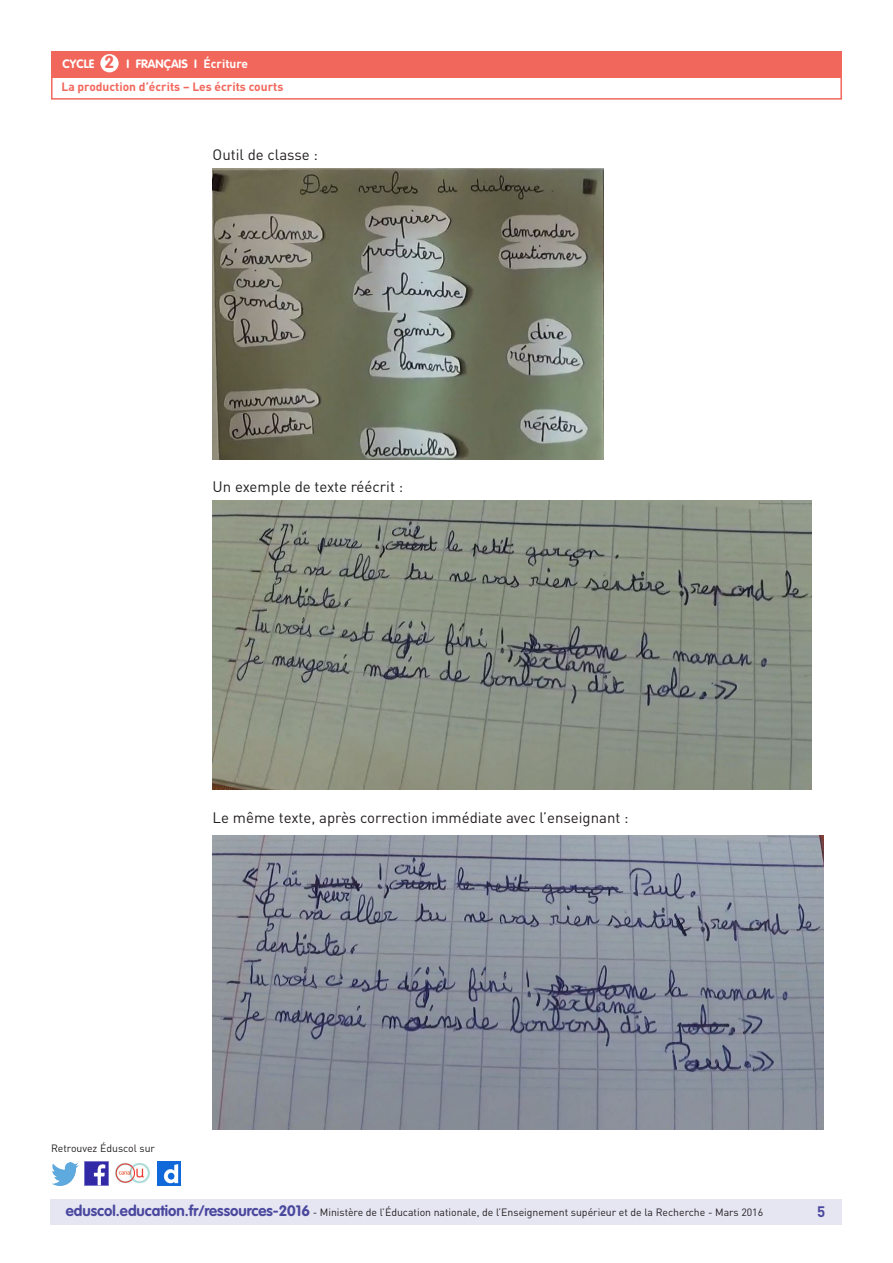
<style>
.page{position:relative;width:893px;height:1263px;background:#fff}
.page>*{position:absolute;margin:0;border:0;box-sizing:border-box;transform-origin:0 0}
.t1{font:700 17.25px "VAG Rounded Std";color:#f2675c}
._06_Texte_courant{font:15px "DIN Pro";color:#231f20}
.t2{font:700 15px "DIN Pro";color:#4a489e}
.t3{font:700 12px "DIN Pro";color:#f2675c}
.t4{font:700 12px "VAG Rounded Std";color:#fff}
.t5{font:700 12px "DIN Pro";color:#fff}
.t6{font:10.5px "DIN Pro";color:#231f20}
.s1{font-family:"VAG Rounded Std";font-weight:700;font-size:15px;color:#4a489e}
</style>
<div class="page">
<div style="left:50px;top:1199px;width:791px;height:26px;background:#e6e5f2"></div>
<div style="left:51px;top:51px;width:791px;height:27px;background:#f2675c"></div>
<div style="left:100px;top:54px;width:19px;height:18px;background:#fff;border-radius:50%"></div>
<div style="left:51px;top:75px;width:791px;height:25px;border:2px solid #f2675c"></div>
<img style="left:85px;top:1162px;width:23px;height:23px">
<img style="left:51px;top:1163px;width:28px;height:22px">
<img style="left:158px;top:1162px;width:22px;height:23px">
<img style="left:115px;top:1163px;width:35px;height:21px">
<img style="left:213px;top:168px;width:390px;height:291px">
<img style="left:213px;top:501px;width:598px;height:288px">
<img style="left:213px;top:835px;width:611px;height:294px">
<h1 class="t1" style="left:105px;top:52px;width:11px">2</h1>
<p class="t5" style="left:204px;top:56px;width:46px">Écriture</p>
<p class="t3" style="left:61px;top:79px;width:223px">La production d’écrits – Les écrits courts</p>
<p class="t4" style="left:63px;top:57px;width:33px">CYCLE</p>
<p class="t4" style="left:127px;top:57px;width:72px">I FRANÇAIS I</p>
<p class="_06_Texte_courant" style="left:213px;top:145px;width:107px">Outil de classe :</p>
<p class="_06_Texte_courant" style="left:213px;top:477px;width:192px">Un exemple de texte réécrit :</p>
<p class="_06_Texte_courant" style="left:213px;top:808px;width:418px">Le même texte, après correction immédiate avec l’enseignant :</p>
<p class="t6" style="left:51px;top:1141px;width:106px">Retrouvez Éduscol sur</p>
<p class="t6" style="left:66px;top:1205px;width:699px"><span class="s1">eduscol.education.fr/ressources-2016</span> - Ministère de l’Éducation nationale, de l’Enseignement supérieur et de la Recherche - Mars 2016</p>
<h2 class="t2" style="left:817px;top:1201px;width:10px">5</h2>
</div>
